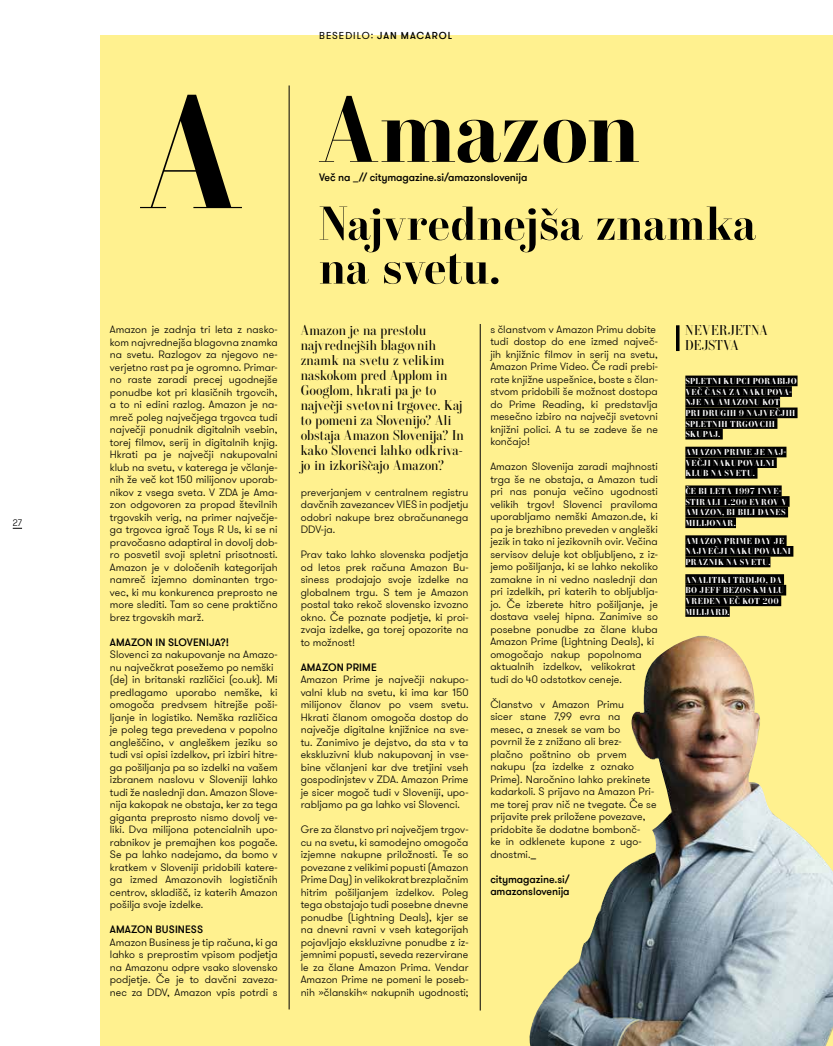
<style>
.page{position:relative;width:833px;height:1046px;background:#fff}
.page>*{position:absolute;margin:0;border:0;box-sizing:border-box;transform-origin:0 0}
.t1{font:167.88px "Yo Andy Fourteen";color:#000}
.t2{font:97.75px "Yo Andy Fourteen";letter-spacing:-.01em;color:#000}
.t3{font:50px/43.8px "Yo Andy Thirteen";letter-spacing:-.005em;color:#000}
.t4{font:15px/15px "Yo Andy Eight";color:#000}
.t5{font:300 10.62px/12.5px "GT Walsheim Pro";color:#000;text-align:justify}
.t6{font:500 10.62px/12.5px "GT Walsheim Pro";letter-spacing:-.005em;color:#000}
.t7{font:500 10px "GT Walsheim Pro";letter-spacing:.1em;color:#000}
.t8{font:300 9.38px "GT Walsheim Pro";color:#000}
.t9{font:9.12px/10.6px "Yo Andy Fourteen";letter-spacing:.045em;color:#fff}
.s1{font-weight:400}
.s2{font-weight:500}
</style>
<div class="page">
<div style="left:100px;top:35px;width:733px;height:1010px;background:#fff18f"></div>
<hr style="left:289px;top:85px;width:1px;height:924px;background:#000">
<hr style="left:480px;top:324px;width:1px;height:686px;background:#000">
<img style="left:529px;top:635px;width:304px;height:410px">
<div style="left:676px;top:325px;width:3px;height:25px;border:1px solid #000"></div>
<div style="left:685px;top:375px;width:112px;height:11px;background:#000"></div>
<div style="left:685px;top:386px;width:107px;height:11px;background:#000"></div>
<div style="left:685px;top:397px;width:95px;height:10px;background:#000"></div>
<div style="left:685px;top:407px;width:112px;height:11px;background:#000"></div>
<div style="left:685px;top:418px;width:92px;height:11px;background:#000"></div>
<div style="left:685px;top:429px;width:38px;height:10px;background:#000"></div>
<div style="left:685px;top:446px;width:101px;height:11px;background:#000"></div>
<div style="left:685px;top:457px;width:91px;height:11px;background:#000"></div>
<div style="left:685px;top:468px;width:72px;height:10px;background:#000"></div>
<div style="left:685px;top:485px;width:96px;height:11px;background:#000"></div>
<div style="left:685px;top:496px;width:104px;height:10px;background:#000"></div>
<div style="left:685px;top:506px;width:103px;height:11px;background:#000"></div>
<div style="left:685px;top:517px;width:51px;height:11px;background:#000"></div>
<div style="left:685px;top:535px;width:101px;height:11px;background:#000"></div>
<div style="left:685px;top:546px;width:108px;height:10px;background:#000"></div>
<div style="left:685px;top:556px;width:85px;height:11px;background:#000"></div>
<div style="left:685px;top:574px;width:99px;height:10px;background:#000"></div>
<div style="left:685px;top:584px;width:101px;height:11px;background:#000"></div>
<div style="left:685px;top:595px;width:96px;height:11px;background:#000"></div>
<div style="left:685px;top:606px;width:44px;height:10px;background:#000"></div>
<p class="t8" style="left:13px;top:516px;width:11px">27</p>
<p class="t7" style="left:319px;top:30px;width:135px"><span class="s1">BESEDILO:</span> JAN MACAROL</p>
<h1 class="t1" style="left:140px;top:42px;width:103px">A</h1>
<p class="t5" style="left:110px;top:323px;width:169px">Amazon je zadnja tri leta z nasko&shy;kom najvrednejša blagovna znamka na svetu. Razlogov za njegovo ne&shy;verjetno rast pa je ogromno. Primar&shy;no raste zaradi precej ugodnejše ponudbe kot pri klasičnih trgovcih, a to ni edini razlog. Amazon je na&shy;mreč poleg največjega trgovca tudi največji ponudnik digitalnih vsebin, torej filmov, serij in digitalnih knjig.<br>Hkrati pa je največji nakupovalni klub na svetu, v katerega je včlanje&shy;nih že več kot 150 milijonov uporab&shy;nikov z vsega sveta. V ZDA je Ama&shy;zon odgovoren za propad številnih trgovskih verig, na primer največje&shy;ga trgovca igrač Toys R Us, ki se ni pravočasno adaptiral in dovolj dob&shy;ro posvetil svoji spletni prisotnosti.<br>Amazon je v določenih kategorijah namreč izjemno dominanten trgo&shy;vec, ki mu konkurenca preprosto ne more slediti. Tam so cene praktično brez trgovskih marž.</p>
<p class="t6" style="left:110px;top:636px;width:121px">AMAZON IN SLOVENIJA?!</p>
<p class="t5" style="left:110px;top:648px;width:169px;text-align:left">Slovenci za nakupovanje na Amazo&shy;nu največkrat posežemo po nemški (de) in britanski različici (co.uk). Mi predlagamo uporabo nemške, ki omogoča predvsem hitrejše poši&shy;ljanje in logistiko. Nemška različica je poleg tega prevedena v popolno angleščino, v angleškem jeziku so tudi vsi opisi izdelkov, pri izbiri hitre&shy;ga pošiljanja pa so izdelki na vašem izbranem naslovu v Sloveniji lahko tudi že naslednji dan. Amazon Slove&shy;nija kakopak ne obstaja, ker za tega giganta preprosto nismo dovolj ve&shy;liki. Dva milijona potencialnih upo&shy;rabnikov je premajhen kos pogače.<br>Se pa lahko nadejamo, da bomo v kratkem v Sloveniji pridobili katere&shy;ga izmed Amazonovih logističnih centrov, skladišč, iz katerih Amazon pošilja svoje izdelke.</p>
<p class="t6" style="left:110px;top:923px;width:95px">AMAZON BUSINESS</p>
<p class="t5" style="left:110px;top:936px;width:169px">Amazon Business je tip računa, ki ga lahko s preprostim vpisom podjetja na Amazonu odpre vsako slovensko podjetje. Če je to davčni zaveza&shy;nec za DDV, Amazon vpis potrdi s</p>
<h2 class="t2" style="left:319px;top:65px;width:323px">Amazon</h2>
<p class="t6" style="left:319px;top:171px;width:210px">Več na _// citymagazine.si/amazonslovenija</p>
<h3 class="t3" style="left:319px;top:200px;width:438px">Najvrednejša znamka na svetu.</h3>
<p class="t4" style="left:301px;top:322px;width:165px">Amazon je na prestolu najvrednejših blagovnih znamk na svetu z velikim naskokom pred Applom in<br>Googlom, hkrati pa je to največji svetovni trgovec. Kaj to pomeni za Slovenijo? Ali obstaja Amazon Slovenija? In kako Slovenci lahko odkriva&shy;jo in izkoriščajo Amazon?</p>
<p class="t5" style="left:301px;top:485px;width:169px">preverjanjem v centralnem registru davčnih zavezancev VIES in podjetju odobri nakupe brez obračunanega DDV-ja.</p>
<p class="t5" style="left:301px;top:548px;width:169px">Prav tako lahko slovenska podjetja od letos prek računa Amazon Bu&shy;siness prodajajo svoje izdelke na globalnem trgu. S tem je Amazon postal tako rekoč slovensko izvozno okno. Če poznate podjetje, ki proi&shy;zvaja izdelke, ga torej opozorite na to možnost!</p>
<p class="t6" style="left:301px;top:660px;width:78px">AMAZON PRIME</p>
<p class="t5" style="left:301px;top:673px;width:169px">Amazon Prime je največji nakupo&shy;valni klub na svetu, ki ima kar 150 milijonov članov po vsem svetu.<br>Hkrati članom omogoča dostop do največje digitalne knjižnice na sve&shy;tu. Zanimivo je dejstvo, da sta v ta ekskluzivni klub nakupovanj in vse&shy;bine včlanjeni kar dve tretjini vseh gospodinjstev v ZDA. Amazon Prime je sicer mogoč tudi v Sloveniji, upo&shy;rabljamo pa ga lahko vsi Slovenci.</p>
<p class="t5" style="left:301px;top:823px;width:169px">Gre za članstvo pri največjem trgov&shy;cu na svetu, ki samodejno omogoča izjemne nakupne priložnosti. Te so povezane z velikimi popusti (Amazon Prime Day) in velikokrat brezplačnim hitrim pošiljanjem izdelkov. Poleg tega obstajajo tudi posebne dnevne ponudbe (Lightning Deals), kjer se na dnevni ravni v vseh kategorijah pojavljajo ekskluzivne ponudbe z iz&shy;jemnimi popusti, seveda rezervirane le za člane Amazon Prima. Vendar Amazon Prime ne pomeni le poseb&shy;nih »članskih« nakupnih ugodnosti;</p>
<p class="t5" style="left:490px;top:323px;width:169px;text-align:left">s članstvom v Amazon Primu dobite tudi dostop do ene izmed največ&shy;jih knjižnic filmov in serij na svetu,<br>Amazon Prime Video. Če radi prebi&shy;rate knjižne uspešnice, boste s član&shy;stvom pridobili še možnost dostopa do Prime Reading, ki predstavlja mesečno izbiro na največji svetovni knjižni polici. A tu se zadeve še ne končajo!</p>
<p class="t5" style="left:490px;top:460px;width:169px;text-align:left">Amazon Slovenija zaradi majhnosti trga še ne obstaja, a Amazon tudi pri nas ponuja večino ugodnosti velikih trgov! Slovenci praviloma uporabljamo nemški Amazon.de, ki pa je brezhibno preveden v angleški jezik in tako ni jezikovnih ovir. Večina servisov deluje kot obljubljeno, z iz&shy;jemo pošiljanja, ki se lahko nekoliko zamakne in ni vedno naslednji dan pri izdelkih, pri katerih to obljublja&shy;jo. Če izberete hitro pošiljanje, je dostava vselej hipna. Zanimive so posebne ponudbe za člane kluba Amazon Prime (Lightning Deals), ki omogočajo nakup popolnoma aktualnih izdelkov, velikokrat<br>tudi do 40 odstotkov ceneje.</p>
<p class="t5" style="left:490px;top:698px;width:168px;text-align:left">Članstvo v Amazon Primu<br>sicer stane 7,99 evra na<br>mesec, a znesek se vam bo<br>povrnil že z znižano ali brez&shy;plačno poštnino ob prvem nakupu (za izdelke z oznako<br>Prime). Naročnino lahko prekinete kadarkoli. S prijavo na Amazon Pri&shy;me torej prav nič ne tvegate. Če se prijavite prek priložene povezave, pridobite še dodatne bombonč-<br>ke in odklenete kupone z ugo&shy;dnostmi.<span class="s2">_</span></p>
<p class="t6" style="left:490px;top:873px;width:81px">citymagazine.si/ amazonslovenija</p>
<h3 class="t4" style="left:685px;top:322px;width:84px">NEVERJETNA<br>DEJSTVA</h3>
<p class="t9" style="left:685px;top:375px;width:113px">SPLETNI KUPCI PORABIJO<br>VEČ ČASA ZA NAKUPOVA-<br>NJE NA AMAZONU KOT<br>PRI DRUGIH 9 NAJVEČJIH<br>SPLETNIH TRGOVCIH<br>SKUPAJ.</p>
<p class="t9" style="left:685px;top:446px;width:103px">AMAZON PRIME JE NAJ-<br>VEČJI NAKUPOVALNI<br>KLUB NA SVETU.</p>
<p class="t9" style="left:685px;top:485px;width:103px">ČE BI LETA 1997 INVE-<br>STIRALI 1.200 EVROV V<br>AMAZON, BI BILI DANES<br>MILIJONAR.</p>
<p class="t9" style="left:685px;top:535px;width:107px">AMAZON PRIME DAY JE<br>NAJVEČJI NAKUPOVALNI<br>PRAZNIK NA SVETU.</p>
<p class="t9" style="left:685px;top:574px;width:100px">ANALITIKI TRDIJO, DA<br>BO JEFF BEZOS KMALU<br>VREDEN VEČ KOT 200<br>MILIJARD.</p>
</div>
